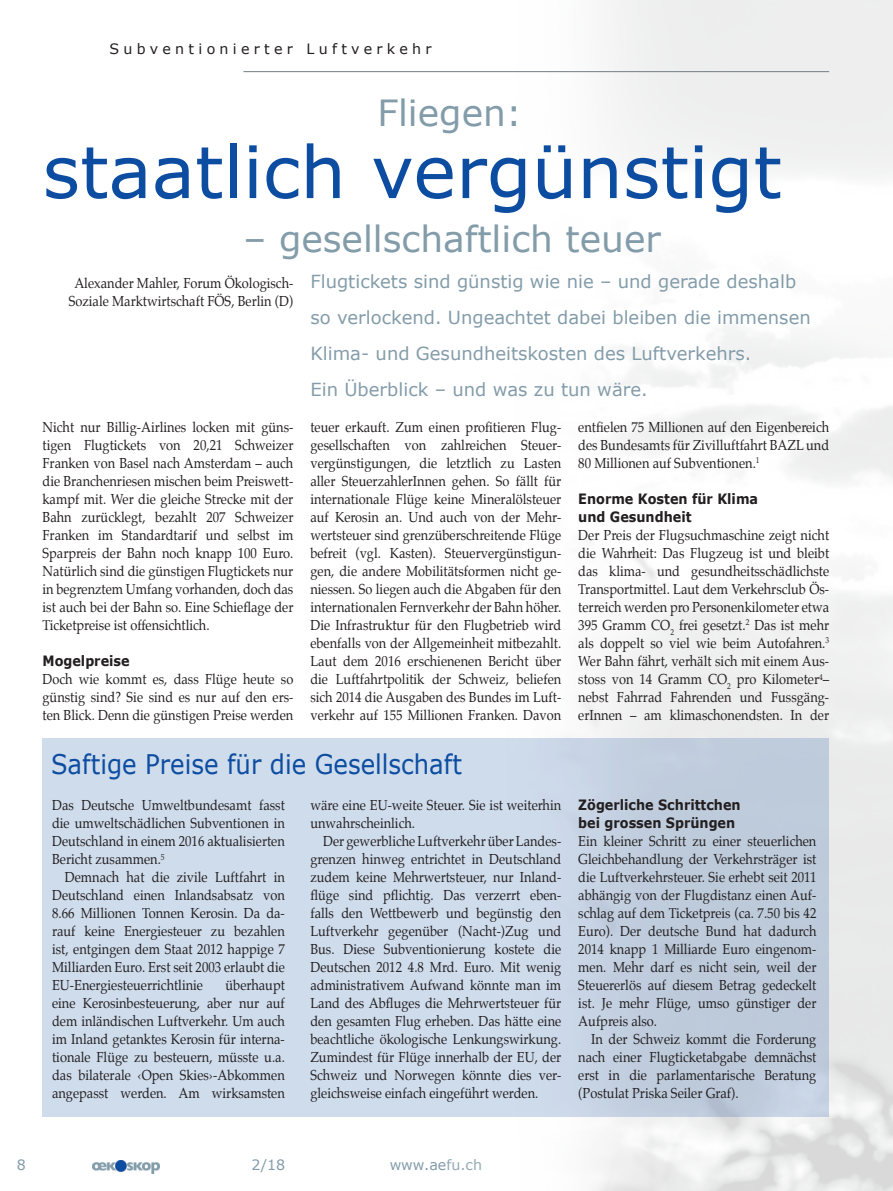
<style>
.page{position:relative;width:893px;height:1191px;background:#fff}
.page>*{position:absolute;margin:0;border:0;box-sizing:border-box;transform-origin:0 0}
.t1{font:72px "Verdana";color:#0d4da1}
.t2{font:36px "Verdana";color:#839ca9}
.t3{font:27px "Verdana";color:#0d4da1;scale:.9 1}
.t4{font:18px/36px "Verdana";color:#839ca9}
.t5{font:14.25px/18px "Palatino";color:#231f20;text-align:justify;scale:.9 1}
.t6{font:700 14.25px/18px "Verdana";color:#231f20;scale:.9 1}
.t7{font:14.25px "Verdana";letter-spacing:.3em;color:#231f20}
.t8{font:14.25px "Verdana";color:#839ca9}
</style>
<div class="page">
<img style="left:92px;top:1160px;width:67px;height:13px">
<hr style="left:243px;top:71px;width:586px;height:1px;background:#717d83">
<div style="left:43px;top:738px;width:786px;height:378px;background:linear-gradient(to right,#d5e2f1,#bfccdd)"></div>
<p class="t7" style="left:109px;top:39px;width:324px">Subventionierter Luftverkehr</p>
<h2 class="t2" style="left:377px;top:88px;width:146px">Fliegen:</h2>
<h1 class="t1" style="left:43px;top:122px;width:741px">staatlich vergünstigt</h1>
<h2 class="t2" style="left:243px;top:214px;width:419px">– gesellschaftlich teuer</h2>
<p class="t4" style="left:310px;top:263px;width:502px">Flugtickets sind günstig wie nie – und gerade deshalb so verlockend. Ungeachtet dabei bleiben die immensen Klima- und Gesundheitskosten des Luftverkehrs.<br>Ein Überblick – und was zu tun wäre.</p>
<p class="t5" style="left:69px;top:274px;width:251px;text-align:center">Alexander Mahler, Forum Ökologisch-<br>Soziale Marktwirtschaft FÖS, Berlin (D)</p>
<p class="t5" style="left:43px;top:418px;width:280px">Nicht nur Billig-Airlines locken mit güns&shy;tigen Flugtickets von 20,21 Schweizer Franken von Basel nach Amsterdam – auch die Branchenriesen mischen beim Preiswett&shy;kampf mit. Wer die gleiche Strecke mit der Bahn zurücklegt, bezahlt 207 Schweizer Franken im Standardtarif und selbst im Sparpreis der Bahn noch knapp 100 Euro.<br>Natürlich sind die günstigen Flugtickets nur in begrenztem Umfang vorhanden, doch das ist auch bei der Bahn so. Eine Schieflage der Ticketpreise ist offensichtlich.</p>
<p class="t6" style="left:43px;top:652px;width:98px">Mogelpreise</p>
<p class="t5" style="left:43px;top:670px;width:280px">Doch wie kommt es, dass Flüge heute so günstig sind? Sie sind es nur auf den ers&shy;ten Blick. Denn die günstigen Preise werden</p>
<p class="t5" style="left:310px;top:418px;width:280px">teuer erkauft. Zum einen profitieren Flug&shy;gesellschaften von zahlreichen Steuer&shy;vergünstigungen, die letztlich zu Lasten aller SteuerzahlerInnen gehen. So fällt für internationale Flüge keine Mineralölsteuer auf Kerosin an. Und auch von der Mehr&shy;wertsteuer sind grenzüberschreitende Flüge befreit (vgl. Kasten). Steuervergünstigun&shy;gen, die andere Mobilitätsformen nicht ge&shy;niessen. So liegen auch die Abgaben für den internationalen Fernverkehr der Bahn höher.<br>Die Infrastruktur für den Flugbetrieb wird ebenfalls von der Allgemeinheit mitbezahlt.<br>Laut dem 2016 erschienenen Bericht über die Luftfahrtpolitik der Schweiz, beliefen sich 2014 die Ausgaben des Bundes im Luft&shy;verkehr auf 155 Millionen Franken. Davon</p>
<h3 class="t3" style="left:51px;top:746px;width:458px">Saftige Preise für die Gesellschaft</h3>
<p class="t5" style="left:52px;top:796px;width:260px">Das Deutsche Umweltbundesamt fasst die umweltschädlichen Subventionen in Deutschland in einem 2016 aktualisierten Bericht zusammen.<sup>5</sup></p>
<p class="t5" style="left:52px;top:868px;width:260px;text-indent:13px">Demnach hat die zivile Luftfahrt in Deutschland einen Inlandsabsatz von 8.66 Millionen Tonnen Kerosin. Da da&shy;rauf keine Energiesteuer zu bezahlen ist, entgingen dem Staat 2012 happige 7<br>Milliarden Euro. Erst seit 2003 erlaubt die EU-Energiesteuerrichtlinie</p>
<p class="t5" style="left:310px;top:796px;width:280px">wäre eine EU-weite Steuer. Sie ist weiterhin unwahrscheinlich.</p>
<p class="t5" style="left:310px;top:832px;width:280px;text-indent:13px">Der gewerbliche Luftverkehr über Landes&shy;grenzen hinweg entrichtet in Deutschland zudem keine Mehrwertsteuer, nur Inland&shy;flüge sind pflichtig. Das verzerrt eben&shy;falls den Wettbewerb und begünstig den Luftverkehr gegenüber (Nacht-)Zug und Bus. Diese Subventionierung kostete die Deutschen 2012 4.8 Mrd. Euro. Mit wenig administrativem Aufwand könnte man im Land des Abfluges die Mehrwertsteuer für den gesamten Flug erheben. Das hätte eine beachtliche ökologische Lenkungswirkung.<br>Zumindest für Flüge innerhalb der EU, der Schweiz und Norwegen könnte dies ver&shy;gleichsweise einfach eingeführt werden.</p>
<p class="t5" style="left:52px;top:976px;width:260px;text-indent:173px">überhaupt eine Kerosinbesteuerung, aber nur auf dem inländischen Luftverkehr. Um auch im Inland getanktes Kerosin für interna&shy;tionale Flüge zu besteuern, müsste u.a. das bilaterale ‹Open Skies›-Abkommen angepasst werden. Am wirksamsten</p>
<p class="t5" style="left:578px;top:418px;width:280px">entfielen 75 Millionen auf den Eigenbereich des Bundesamts für Zivilluftfahrt BAZL und 80 Millionen auf Subventionen.<sup>1</sup></p>
<p class="t6" style="left:578px;top:490px;width:201px">Enorme Kosten für Klima und Gesundheit</p>
<p class="t5" style="left:578px;top:526px;width:280px">Der Preis der Flugsuchmaschine zeigt nicht die Wahrheit: Das Flugzeug ist und bleibt das klima- und gesundheitsschädlichste Transportmittel. Laut dem Verkehrsclub Ös&shy;terreich werden pro Personenkilometer etwa 395 Gramm CO<sub>2</sub> frei gesetzt.<sup>2</sup> Das ist mehr als doppelt so viel wie beim Autofahren.<sup>3<br></sup>Wer Bahn fährt, verhält sich mit einem Aus&shy;stoss von 14 Gramm CO<sub>2</sub> pro Kilometer<sup>4</sup>– nebst Fahrrad Fahrenden und Fussgäng&shy;erInnen – am klimaschonendsten. In der</p>
<p class="t6" style="left:578px;top:796px;width:182px">Zögerliche Schrittchen bei grossen Sprüngen</p>
<p class="t5" style="left:578px;top:832px;width:266px">Ein kleiner Schritt zu einer steuerlichen Gleichbehandlung der Verkehrsträger ist die Luftverkehrsteuer. Sie erhebt seit 2011 abhängig von der Flugdistanz einen Auf&shy;schlag auf dem Ticketpreis (ca. 7.50 bis 42<br>Euro). Der deutsche Bund hat dadurch 2014 knapp 1 Milliarde Euro eingenom&shy;men. Mehr darf es nicht sein, weil der Steuererlös auf diesem Betrag gedeckelt ist. Je mehr Flüge, umso günstiger der Aufpreis also.</p>
<p class="t5" style="left:578px;top:1030px;width:266px;text-indent:13px">In der Schweiz kommt die Forderung nach einer Flugticketabgabe demnächst erst in die parlamentarische Beratung (Postulat Priska Seiler Graf).</p>
<p class="t8" style="left:17px;top:1155px;width:11px">8</p>
<p class="t8" style="left:252px;top:1155px;width:35px">2/18</p>
<p class="t8" style="left:390px;top:1155px;width:94px">www.aefu.ch</p>
</div>
